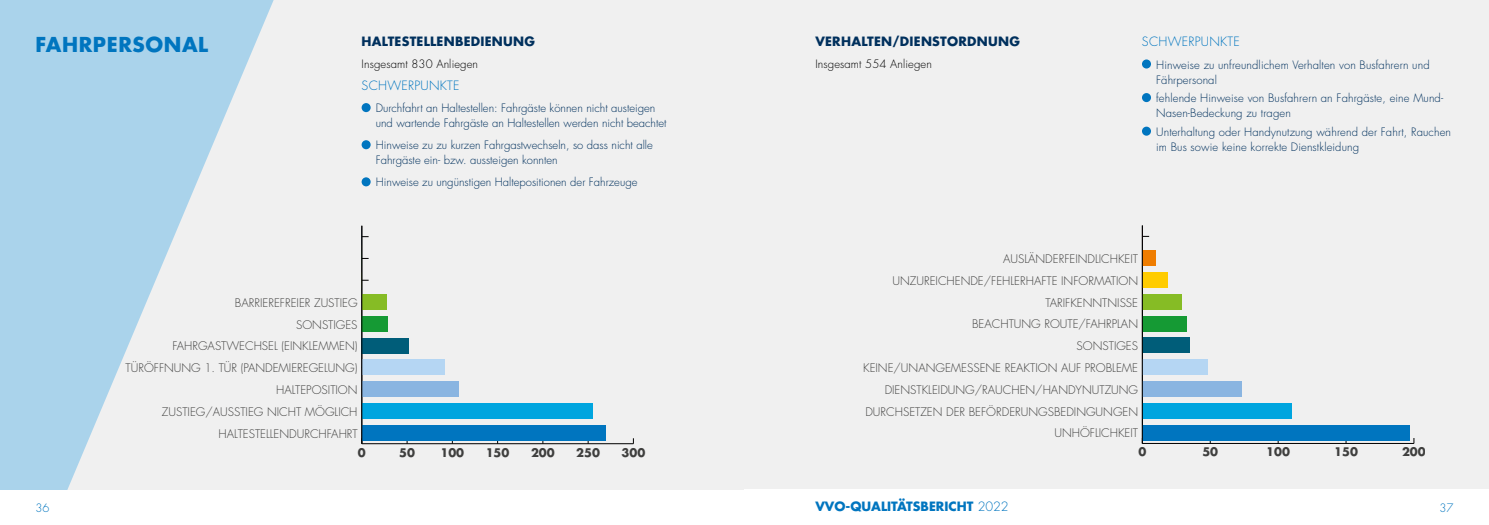
<style>
.page{position:relative;width:1489px;height:525px;background:#fff}
.page>*{position:absolute;margin:0;border:0;box-sizing:border-box;transform-origin:0 0}
.t1{font:700 20px "Futura Std";letter-spacing:.03em;color:#0075bf}
.t2{font:700 12.5px "Futura Std";letter-spacing:.02em;color:#00305d}
.t3{font:700 12.5px "Futura Std";color:#0075bf}
.t4{font:300 12.5px "Futura Std";letter-spacing:.02em;color:#0075bf}
.t5{font:300 11.5px "Futura Std";color:#3f3f3e}
.t6{font:700 11.5px "Futura Std";color:#3f3f3e}
.t7{font:300 11.25px/15px "Futura Std";color:#00305d}
.t8{font:300 11.25px "Futura Std";letter-spacing:.01em;color:#000}
.t9{font:300 11.25px "Futura Std";color:#0075bf}
.s1{font-weight:300}
</style>
<div class="page">
<div style="left:0;top:0;width:744px;height:489px;background:#f0f0f0"></div>
<svg style="left:0;top:0;width:274px;height:489px;fill:#aad3eb"></svg>
<div style="left:744px;top:0;width:744px;height:489px;background:#f0f0f0"></div>
<hr style="left:362px;top:443px;width:271px;height:1px;background:#000">
<div style="left:362px;top:294px;width:24px;height:16px;background:#86bc25"></div>
<div style="left:362px;top:316px;width:26px;height:15px;background:#159a34"></div>
<div style="left:362px;top:337px;width:47px;height:16px;background:#005d79"></div>
<div style="left:362px;top:359px;width:82px;height:16px;background:#b5d6f3"></div>
<div style="left:362px;top:381px;width:96px;height:16px;background:#8ab5e1"></div>
<div style="left:362px;top:403px;width:230px;height:15px;background:#00a5df"></div>
<div style="left:362px;top:424px;width:243px;height:16px;background:#0075bf"></div>
<hr style="left:361px;top:226px;width:1px;height:217px;background:#000">
<hr style="left:1142px;top:442px;width:271px;height:1px;background:#000">
<svg style="left:1142px;top:440px;width:7px;height:3px"></svg>
<div style="left:1142px;top:250px;width:13px;height:16px;background:#ef7d00"></div>
<div style="left:1142px;top:272px;width:26px;height:16px;background:#fc0"></div>
<div style="left:1142px;top:294px;width:39px;height:15px;background:#86bc25"></div>
<div style="left:1142px;top:315px;width:45px;height:16px;background:#159a34"></div>
<div style="left:1142px;top:337px;width:47px;height:16px;background:#005d79"></div>
<div style="left:1142px;top:359px;width:65px;height:16px;background:#b5d6f3"></div>
<div style="left:1142px;top:381px;width:99px;height:15px;background:#8ab5e1"></div>
<div style="left:1142px;top:402px;width:149px;height:16px;background:#00a5df"></div>
<div style="left:1142px;top:424px;width:267px;height:16px;background:#0075bf"></div>
<hr style="left:1141px;top:225px;width:1px;height:218px;background:#000">
<div style="left:361px;top:103px;width:9px;height:9px;background:#0075bf;border-radius:50%"></div>
<div style="left:361px;top:140px;width:9px;height:9px;background:#0075bf;border-radius:50%"></div>
<div style="left:361px;top:177px;width:9px;height:9px;background:#0075bf;border-radius:50%"></div>
<svg style="left:1141px;top:59px;width:9px;height:9px"></svg>
<svg style="left:1141px;top:93px;width:9px;height:9px"></svg>
<div style="left:1141px;top:127px;width:9px;height:9px;background:#0075bf;border-radius:50%"></div>
<h1 class="t1" style="left:35px;top:31px;width:174px">FAHRPERSONAL</h1>
<p class="t2" style="left:361px;top:33px;width:175px">HALTESTELLENBEDIENUNG</p>
<p class="t8" style="left:361px;top:57px;width:118px">Insgesamt 830 Anliegen</p>
<p class="t4" style="left:361px;top:78px;width:99px">SCHWERPUNKTE</p>
<p class="t7" style="left:376px;top:101px;width:292px">Durchfahrt an Haltestellen: Fahrgäste können nicht austeigen und wartende Fahrgäste an Haltestellen werden nicht beachtet</p>
<p class="t7" style="left:376px;top:138px;width:278px">Hinweise zu zu kurzen Fahrgastwechseln, so dass nicht alle<br>Fahrgäste ein- bzw. aussteigen konnten</p>
<p class="t7" style="left:376px;top:175px;width:263px">Hinweise zu ungünstigen Haltepositionen der Fahrzeuge</p>
<p class="t2" style="left:815px;top:33px;width:206px">VERHALTEN/DIENSTORDNUNG</p>
<p class="t8" style="left:815px;top:57px;width:118px">Insgesamt 554 Anliegen</p>
<p class="t4" style="left:1141px;top:34px;width:99px">SCHWERPUNKTE</p>
<p class="t7" style="left:1156px;top:57px;width:275px">Hinweise zu unfreundlichem Verhalten von Busfahrern und<br>Fährpersonal</p>
<p class="t7" style="left:1156px;top:91px;width:288px">fehlende Hinweise von Busfahrern an Fahrgäste, eine Mund-<br>Nasen-Bedeckung zu tragen</p>
<p class="t7" style="left:1156px;top:124px;width:296px">Unterhaltung oder Handynutzung während der Fahrt, Rauchen im Bus sowie keine korrekte Dienstkleidung</p>
<p class="t5" style="left:1003px;top:252px;width:136px">AUSLÄNDERFEINDLICHKEIT</p>
<p class="t5" style="left:892px;top:273px;width:247px">UNZUREICHENDE/FEHLERHAFTE INFORMATION</p>
<p class="t5" style="left:235px;top:295px;width:124px">BARRIEREFREIER ZUSTIEG</p>
<p class="t5" style="left:1045px;top:295px;width:94px">TARIFKENNTNISSE</p>
<p class="t5" style="left:296px;top:317px;width:63px">SONSTIGES</p>
<p class="t5" style="left:972px;top:317px;width:167px">BEACHTUNG ROUTE/FAHRPLAN</p>
<p class="t5" style="left:172px;top:339px;width:187px">FAHRGASTWECHSEL (EINKLEMMEN)</p>
<p class="t5" style="left:1076px;top:339px;width:63px">SONSTIGES</p>
<p class="t5" style="left:126px;top:361px;width:233px">TÜRÖFFNUNG 1. TÜR (PANDEMIEREGELUNG)</p>
<p class="t5" style="left:863px;top:360px;width:276px">KEINE/UNANGEMESSENE REAKTION AUF PROBLEME</p>
<p class="t5" style="left:276px;top:382px;width:83px">HALTEPOSITION</p>
<p class="t5" style="left:884px;top:382px;width:255px">DIENSTKLEIDUNG/RAUCHEN/HANDYNUTZUNG</p>
<p class="t5" style="left:162px;top:404px;width:197px">ZUSTIEG/AUSSTIEG NICHT MÖGLICH</p>
<p class="t5" style="left:865px;top:404px;width:274px">DURCHSETZEN DER BEFÖRDERUNGSBEDINGUNGEN</p>
<p class="t5" style="left:218px;top:426px;width:140px">HALTESTELLENDURCHFAHRT</p>
<p class="t5" style="left:1054px;top:426px;width:85px">UNHÖFLICHKEIT</p>
<p class="t6" style="left:358px;top:444px;width:9px">0</p>
<p class="t6" style="left:399px;top:444px;width:17px">50</p>
<p class="t6" style="left:440px;top:444px;width:25px">100</p>
<p class="t6" style="left:485px;top:444px;width:25px">150</p>
<p class="t6" style="left:531px;top:444px;width:25px">200</p>
<p class="t6" style="left:576px;top:444px;width:25px">250</p>
<p class="t6" style="left:621px;top:444px;width:25px">300</p>
<p class="t6" style="left:1138px;top:444px;width:9px">0</p>
<p class="t6" style="left:1202px;top:444px;width:17px">50</p>
<p class="t6" style="left:1266px;top:444px;width:25px">100</p>
<p class="t6" style="left:1333px;top:444px;width:25px">150</p>
<p class="t6" style="left:1401px;top:444px;width:25px">200</p>
<p class="t9" style="left:35px;top:500px;width:16px">36</p>
<p class="t3" style="left:815px;top:498px;width:195px">VVO-QUALITÄTSBERICHT <span class="s1">2022</span></p>
<p class="t9" style="left:1439px;top:500px;width:16px">37</p>
</div>
